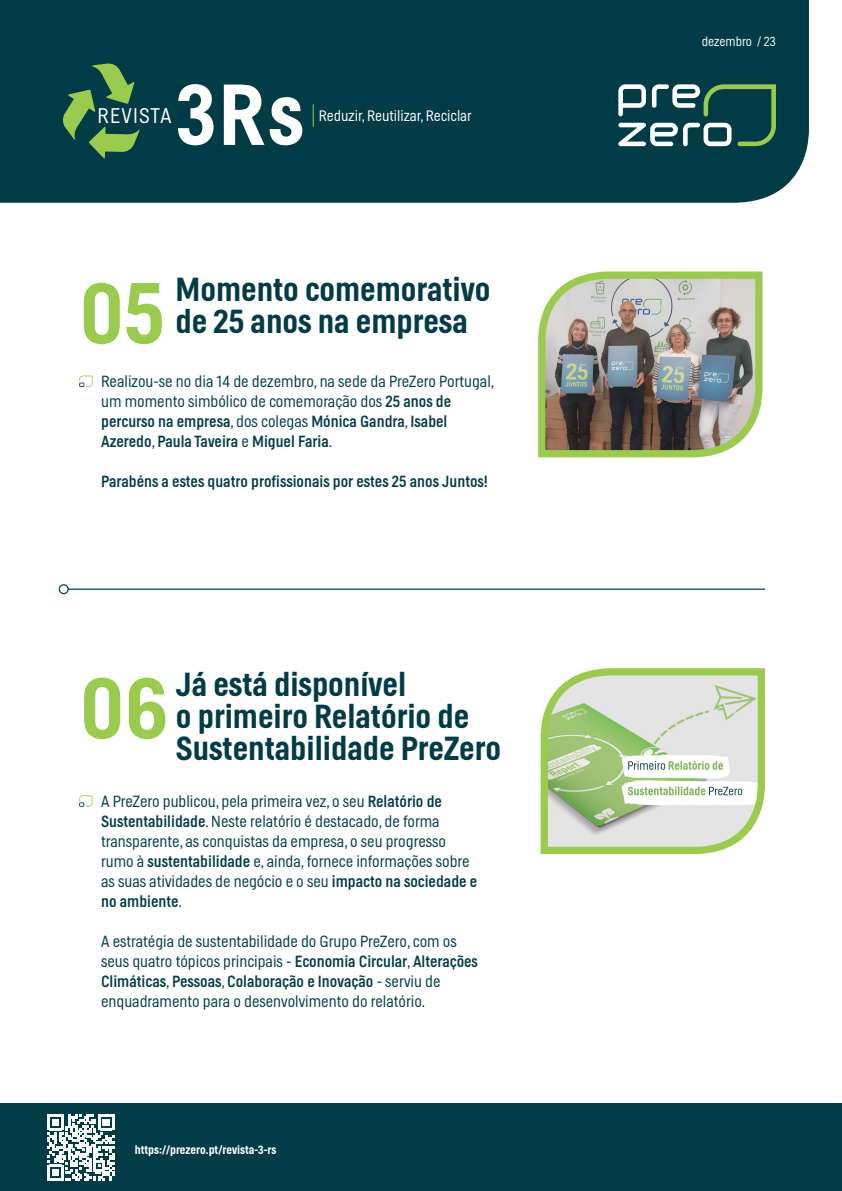
<style>
.page{position:relative;width:842px;height:1191px;background:#fff}
.page>*{position:absolute;margin:0;border:0;box-sizing:border-box;transform-origin:0 0}
.t1{font:500 86px "Helsinki";color:#9acb4e}
.t2{font:500 85.5px "Helsinki";color:#fff}
.t3{font:500 33px/32px "Helsinki";color:#003b46}
.t4{font:200 21px "Helsinki";letter-spacing:.07em;color:#fff}
.t5{font:200 16px/20px "Helsinki";color:#003b46}
.t6{font:16px "Helsinki";color:#003b46}
.t7{font:200 15px "Helsinki";color:#fff}
.t8{font:200 13px "Helsinki";color:#fff}
.t9{font:500 12px "Helsinki";color:#fff}
.s1{font-weight:400}
</style>
<div class="page">
<svg style="left:540px;top:668px;width:226px;height:187px;background:#cddcbb"></svg>
<div style="left:0;top:1103px;width:842px;height:88px;background:#003b46"></div>
<div style="left:0;top:0;width:809px;height:203px;background:#003b46"></div>
<svg style="left:618px;top:84px;width:158px;height:62px"></svg>
<svg style="left:313px;top:104px;width:1px;height:23px"></svg>
<svg style="left:62px;top:63px;width:78px;height:96px;background:#316848"></svg>
<svg style="left:79px;top:795px;width:14px;height:11px"></svg>
<svg style="left:47px;top:1114px;width:67px;height:66px"></svg>
<svg style="left:58px;top:584px;width:707px;height:11px"></svg>
<svg style="left:79px;top:375px;width:14px;height:12px"></svg>
<img style="left:538px;top:271px;width:225px;height:187px">
<p class="t2" style="left:177px;top:65px;width:128px">3Rs</p>
<p class="t4" style="left:98px;top:104px;width:75px">REVISTA</p>
<p class="t7" style="left:319px;top:107px;width:154px">Reduzir, Reutilizar, Reciclar</p>
<p class="t1" style="left:79px;top:263px;width:87px">05</p>
<p class="t3" style="left:175px;top:273px;width:316px">Momento comemorativo de 25 anos na empresa</p>
<p class="t5" style="left:101px;top:371px;width:394px">Realizou-se no dia 14 de dezembro, na sede da PreZero Portugal, um momento simbólico de comemoração dos <span class="s1">25 anos de percurso na empresa</span>, dos colegas <span class="s1">Mónica Gandra</span>, <span class="s1">Isabel Azeredo</span>, <span class="s1">Paula Taveira</span> e <span class="s1">Miguel Faria</span>.</p>
<p class="t6" style="left:101px;top:472px;width:388px">Parabéns a estes quatro profissionais por estes 25 anos Juntos!</p>
<p class="t3" style="left:176px;top:667px;width:327px">Já está disponível<br>o primeiro Relatório de<br>Sustentabilidade PreZero</p>
<p class="t5" style="left:101px;top:790px;width:378px">A PreZero publicou, pela primeira vez, o seu <span class="s1">Relatório de Sustentabilidade</span>. Neste relatório é destacado, de forma transparente, as conquistas da empresa, o seu progresso rumo à <span class="s1">sustentabilidade</span> e, ainda, fornece informações sobre as suas atividades de negócio e o seu <span class="s1">impacto na sociedade e no ambiente</span>.</p>
<p class="t5" style="left:101px;top:930px;width:378px">A estratégia de sustentabilidade do Grupo PreZero, com os seus quatro tópicos principais - <span class="s1">Economia Circular</span>, <span class="s1">Alterações Climáticas</span>, <span class="s1">Pessoas</span>, <span class="s1">Colaboração e Inovação</span> - serviu de enquadramento para o desenvolvimento do relatório.</p>
<p class="t1" style="left:80px;top:658px;width:90px">06</p>
<p class="t9" style="left:135px;top:1142px;width:143px">https://prezero.pt/revista-3-rs</p>
<p class="t8" style="left:702px;top:34px;width:76px">dezembro / 23</p>
</div>
